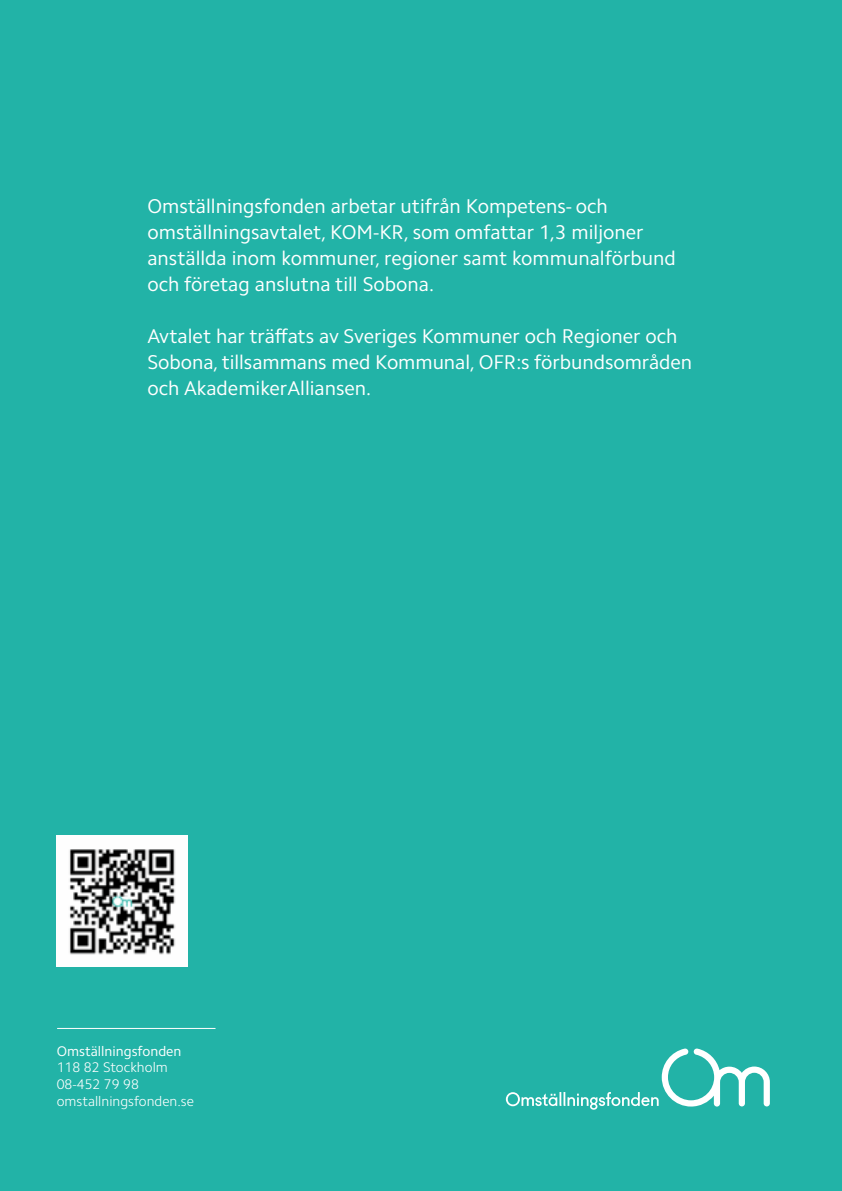
<style>
.page{position:relative;width:842px;height:1191px;background:#22b3a7}
.page>*{position:absolute;margin:0;border:0;box-sizing:border-box;transform-origin:0 0}
.t1{font:20px/26px "Camphor Pro";color:#fff}
.t2{font:300 14px/16.8px "Camphor Pro";color:#fff}
.t3{font:14px "Camphor Pro";color:#fff}
</style>
<div class="page">
<hr style="left:57px;top:1028px;width:158px;height:1px;background:#fff">
<svg style="left:506px;top:1048px;width:264px;height:61px"></svg>
<img style="left:57px;top:835px;width:131px;height:131px">
<p class="t1" style="left:147px;top:193px;width:530px">Omställningsfonden arbetar utifrån Kompetens- och omställningsavtalet, KOM-KR, som omfattar 1,3 miljoner anställda inom kommuner, regioner samt kommunalförbund och företag anslutna till Sobona.</p>
<p class="t1" style="left:147px;top:323px;width:546px">Avtalet har träffats av Sveriges Kommuner och Regioner och<br>Sobona, tillsammans med Kommunal, OFR:s förbundsområden och AkademikerAlliansen.</p>
<p class="t3" style="left:57px;top:1042px;width:126px">Omställningsfonden</p>
<p class="t2" style="left:57px;top:1059px;width:139px">118 82 Stockholm<br>08-452 79 98 omstallningsfonden.se</p>
</div>
